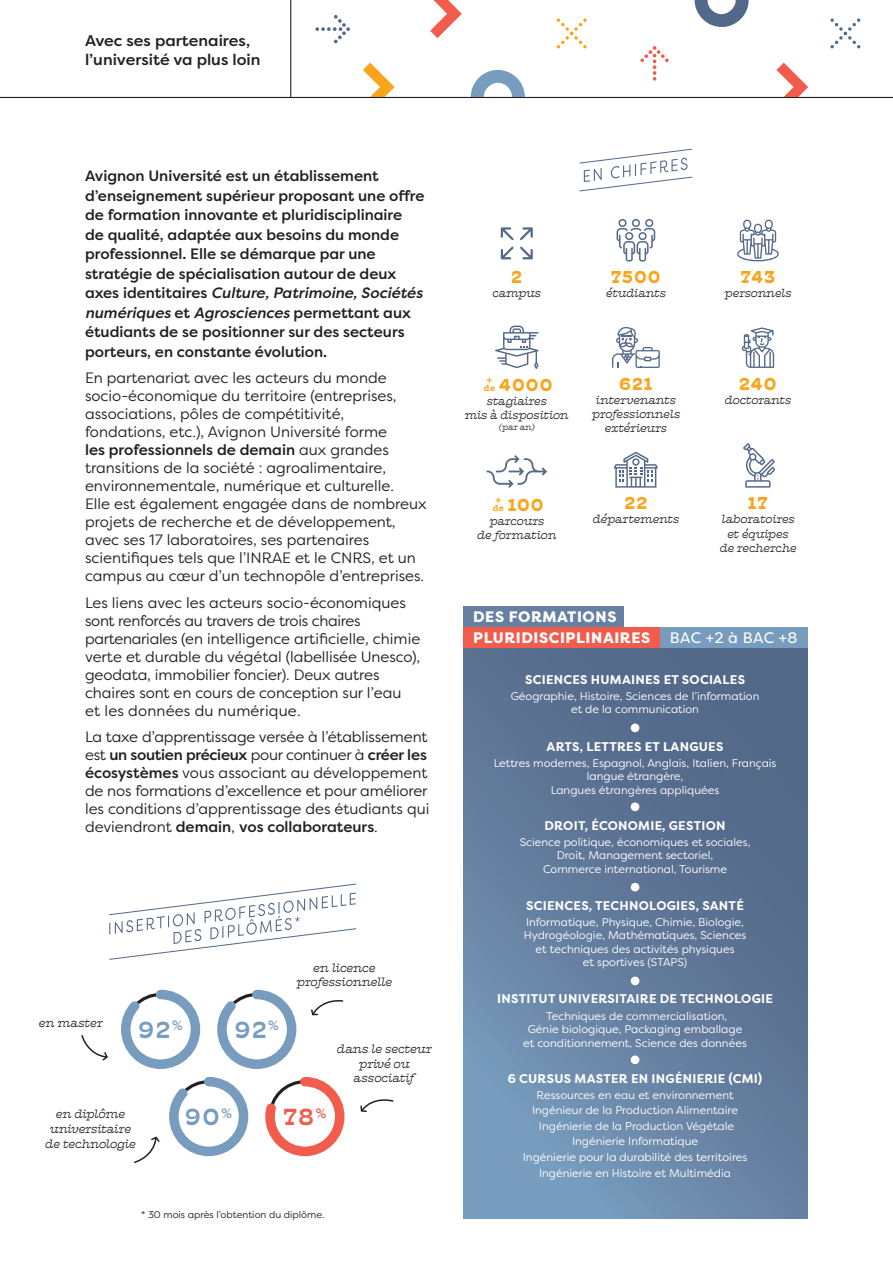
<style>
.page{position:relative;width:893px;height:1263px;background:#fff}
.page>*{position:absolute;margin:0;border:0;box-sizing:border-box;transform-origin:0 0}
.t1{font:500 23.1px "Hatch";color:#779cbd}
.t2{font:500 23.1px "Hatch";color:#f15c4d}
.t3{font:700 17.25px "Hatch";letter-spacing:.065em;color:#f9a51b}
.t4{font:500 15.6px/18.6px "Filson Pro";color:#231f20}
.t5{font:800 15.15px/20.9px "Filson Pro";letter-spacing:.04em;color:#fff}
.t6{font:15.15px "Filson Pro";letter-spacing:.02em;color:#fff}
.t7{font:15px/18px "Filson Pro";color:#231f20}
.t8{font:500 15px/19.5px "Filson Pro";color:#231f20}
.t9{font:500 13.5px "Hatch";color:#779cbd}
.t10{font:700 12.6px "Filson Pro";letter-spacing:.02em;color:#fff}
.t11{font:italic 300 12.15px/14.5px "Hatch";color:#231f20;text-align:center}
.t12{font:italic 300 11.7px/14.1px "Hatch";color:#231f20;text-align:center}
.t13{font:11.25px/13.5px "Filson Pro";color:#fff;text-align:center}
.t14{font:9.75px "Filson Pro";color:#231f20}
.t15{font:italic 300 8.7px "Hatch";color:#231f20}
.t16{font:500 8.7px "Hatch";color:#f9a51b}
.s1{font-style:italic}
.s2{font-weight:500}
.s3{font-weight:500;font-size:8.7px}
</style>
<div class="page">
<hr style="left:290px;top:0;width:1px;height:98px;background:#231f20">
<svg style="left:776px;top:63px;width:32px;height:34px"></svg>
<svg style="left:363px;top:63px;width:32px;height:34px"></svg>
<svg style="left:556px;top:18px;width:31px;height:31px"></svg>
<svg style="left:315px;top:15px;width:35px;height:28px"></svg>
<svg style="left:471px;top:70px;width:54px;height:27px"></svg>
<svg style="left:430px;top:0;width:32px;height:38px"></svg>
<svg style="left:695px;top:0;width:54px;height:27px"></svg>
<svg style="left:640px;top:46px;width:29px;height:35px"></svg>
<svg style="left:830px;top:18px;width:31px;height:31px"></svg>
<hr style="left:0;top:97px;width:893px;height:1px;background:#231f20">
<svg style="left:463px;top:648px;width:345px;height:570px;background:#627c9c"></svg>
<div style="left:631px;top:723px;width:8px;height:9px;background:#fff;border-radius:50%"></div>
<div style="left:631px;top:802px;width:8px;height:9px;background:#fff;border-radius:50%"></div>
<div style="left:631px;top:883px;width:8px;height:8px;background:#fff;border-radius:50%"></div>
<div style="left:631px;top:976px;width:8px;height:9px;background:#fff;border-radius:50%"></div>
<div style="left:631px;top:1055px;width:8px;height:9px;background:#fff;border-radius:50%"></div>
<div style="left:463px;top:606px;width:161px;height:21px;background:#6680a1"></div>
<div style="left:463px;top:627px;width:198px;height:21px;background:#f15c4d"></div>
<div style="left:660px;top:627px;width:148px;height:21px;background:#779cbd"></div>
<svg style="left:616px;top:219px;width:39px;height:42px"></svg>
<svg style="left:612px;top:327px;width:48px;height:41px"></svg>
<svg style="left:742px;top:327px;width:32px;height:41px"></svg>
<svg style="left:614px;top:452px;width:44px;height:36px"></svg>
<svg style="left:520px;top:227px;width:13px;height:13px"></svg>
<svg style="left:501px;top:227px;width:13px;height:13px"></svg>
<svg style="left:501px;top:247px;width:13px;height:12px"></svg>
<svg style="left:520px;top:247px;width:13px;height:12px"></svg>
<svg style="left:579px;top:148px;width:113px;height:44px"></svg>
<svg style="left:743px;top:443px;width:32px;height:45px"></svg>
<svg style="left:486px;top:455px;width:61px;height:33px"></svg>
<svg style="left:495px;top:326px;width:43px;height:43px"></svg>
<svg style="left:109px;top:883px;width:248px;height:77px"></svg>
<svg style="left:81px;top:1035px;width:27px;height:26px"></svg>
<svg style="left:360px;top:1099px;width:34px;height:13px"></svg>
<svg style="left:737px;top:220px;width:42px;height:41px"></svg>
<svg style="left:121px;top:989px;width:224px;height:174px"></svg>
<p class="t4" style="left:85px;top:31px;width:177px">Avec ses partenaires, l’université va plus loin</p>
<p class="t8" style="left:85px;top:166px;width:341px">Avignon Université est un établissement d’enseignement supérieur proposant une offre de formation innovante et pluridisciplinaire de qualité, adaptée aux besoins du monde professionnel. Elle se démarque par une stratégie de spécialisation autour de deux axes identitaires <span class="s1">Culture, Patrimoine, Sociétés numériques</span> et <span class="s1">Agrosciences</span> permettant aux étudiants de se positionner sur des secteurs porteurs, en constante évolution.</p>
<p class="t7" style="left:85px;top:369px;width:343px">En partenariat avec les acteurs du monde socio-économique du territoire (entreprises, associations, pôles de compétitivité, fondations, etc.), Avignon Université forme<br><span class="s2">les professionnels de demain</span> aux grandes transitions de la société : agroalimentaire, environnementale, numérique et culturelle.<br>Elle est également engagée dans de nombreux projets de recherche et de développement, avec ses 17 laboratoires, ses partenaires scientifiques tels que l’INRAE et le CNRS, et un campus au cœur d’un technopôle d’entreprises.</p>
<p class="t7" style="left:85px;top:593px;width:337px">Les liens avec les acteurs socio-économiques sont renforcés au travers de trois chaires partenariales (en intelligence artificielle, chimie verte et durable du végétal (labellisée Unesco), geodata, immobilier foncier). Deux autres chaires sont en cours de conception sur l’eau et les données du numérique.</p>
<p class="t7" style="left:85px;top:728px;width:346px">La taxe d’apprentissage versée à l’établissement est <span class="s2">un soutien précieux</span> pour continuer à <span class="s2">créer les écosystèmes</span> vous associant au développement de nos formations d’excellence et pour améliorer les conditions d’apprentissage des étudiants qui deviendront <span class="s2">demain</span>, <span class="s2">vos collaborateurs</span>.</p>
<p class="t11" style="left:39px;top:1015px;width:65px">en master</p>
<h1 class="t1" style="left:139px;top:1014px;width:45px">92<sup>%</sup></h1>
<p class="t9" style="left:268px;top:1016px;width:12px">%</p>
<h1 class="t1" style="left:235px;top:1014px;width:33px">92</h1>
<p class="t11" style="left:296px;top:960px;width:97px">en licence professionnelle</p>
<p class="t11" style="left:337px;top:1041px;width:96px">dans le secteur privé ou associatif</p>
<p class="t11" style="left:45px;top:1107px;width:92px">en diplôme universitaire de technologie</p>
<h1 class="t1" style="left:185px;top:1101px;width:48px">90<sup>%</sup></h1>
<h1 class="t2" style="left:283px;top:1101px;width:44px">78<sup>%</sup></h1>
<p class="t14" style="left:141px;top:1208px;width:185px">* 30 mois après l’obtention du diplôme.</p>
<p class="t3" style="left:512px;top:266px;width:12px">2</p>
<p class="t12" style="left:493px;top:286px;width:50px">campus</p>
<p class="t3" style="left:611px;top:266px;width:51px">7500</p>
<p class="t12" style="left:606px;top:286px;width:61px">étudiants</p>
<p class="t3" style="left:741px;top:265px;width:36px">743</p>
<p class="t12" style="left:725px;top:286px;width:68px">personnels</p>
<p class="t16" style="left:486px;top:374px;width:8px">+</p>
<p class="t3" style="left:484px;top:373px;width:70px"><span class="s3">de</span> 4000</p>
<p class="t12" style="left:465px;top:393px;width:105px">stagiaires<br>mis à disposition</p>
<p class="t15" style="left:499px;top:421px;width:37px">(par an)</p>
<p class="t3" style="left:619px;top:372px;width:35px">621</p>
<p class="t12" style="left:592px;top:392px;width:90px">intervenants professionnels extérieurs</p>
<p class="t3" style="left:739px;top:372px;width:39px">240</p>
<p class="t12" style="left:725px;top:392px;width:68px">doctorants</p>
<p class="t16" style="left:495px;top:494px;width:8px">+</p>
<p class="t3" style="left:493px;top:493px;width:52px"><span class="s3">de</span> 100</p>
<p class="t12" style="left:477px;top:513px;width:81px">parcours<br>de formation</p>
<p class="t3" style="left:625px;top:492px;width:24px">22</p>
<p class="t12" style="left:593px;top:512px;width:88px">départements</p>
<p class="t3" style="left:748px;top:492px;width:21px">17</p>
<p class="t12" style="left:720px;top:512px;width:78px">laboratoires et équipes de recherche</p>
<p class="t5" style="left:473px;top:607px;width:179px">DES FORMATIONS<br>PLURIDISCIPLINAIRES</p>
<p class="t6" style="left:670px;top:628px;width:129px">BAC +2 à BAC +8</p>
<p class="t10" style="left:525px;top:672px;width:222px">SCIENCES HUMAINES ET SOCIALES</p>
<p class="t13" style="left:511px;top:689px;width:250px">Géographie, Histoire, Sciences de l’information et de la communication</p>
<p class="t10" style="left:547px;top:739px;width:178px">ARTS, LETTRES ET LANGUES</p>
<p class="t13" style="left:494px;top:756px;width:284px">Lettres modernes, Espagnol, Anglais, Italien, Français langue étrangère,<br>Langues étrangères appliquées</p>
<p class="t10" style="left:544px;top:818px;width:183px">DROIT, ÉCONOMIE, GESTION</p>
<p class="t13" style="left:520px;top:835px;width:232px">Science politique, économiques et sociales,<br>Droit, Management sectoriel,<br>Commerce international, Tourisme</p>
<p class="t10" style="left:526px;top:898px;width:219px">SCIENCES, TECHNOLOGIES, SANTÉ</p>
<p class="t13" style="left:524px;top:915px;width:224px">Informatique, Physique, Chimie, Biologie, Hydrogéologie, Mathématiques, Sciences et techniques des activités physiques<br>et sportives (STAPS)</p>
<p class="t10" style="left:497px;top:990px;width:277px">INSTITUT UNIVERSITAIRE DE TECHNOLOGIE</p>
<p class="t13" style="left:523px;top:1009px;width:225px">Techniques de commercialisation,<br>Génie biologique, Packaging emballage et conditionnement, Science des données</p>
<p class="t10" style="left:508px;top:1071px;width:256px">6 CURSUS MASTER EN INGÉNIERIE (CMI)</p>
<p class="t13" style="left:523px;top:1087px;width:226px;line-height:15.6px">Ressources en eau et environnement Ingénieur de la Production Alimentaire Ingénierie de la Production Végétale Ingénierie Informatique<br>Ingénierie pour la durabilité des territoires Ingénierie en Histoire et Multimédia</p>
</div>
